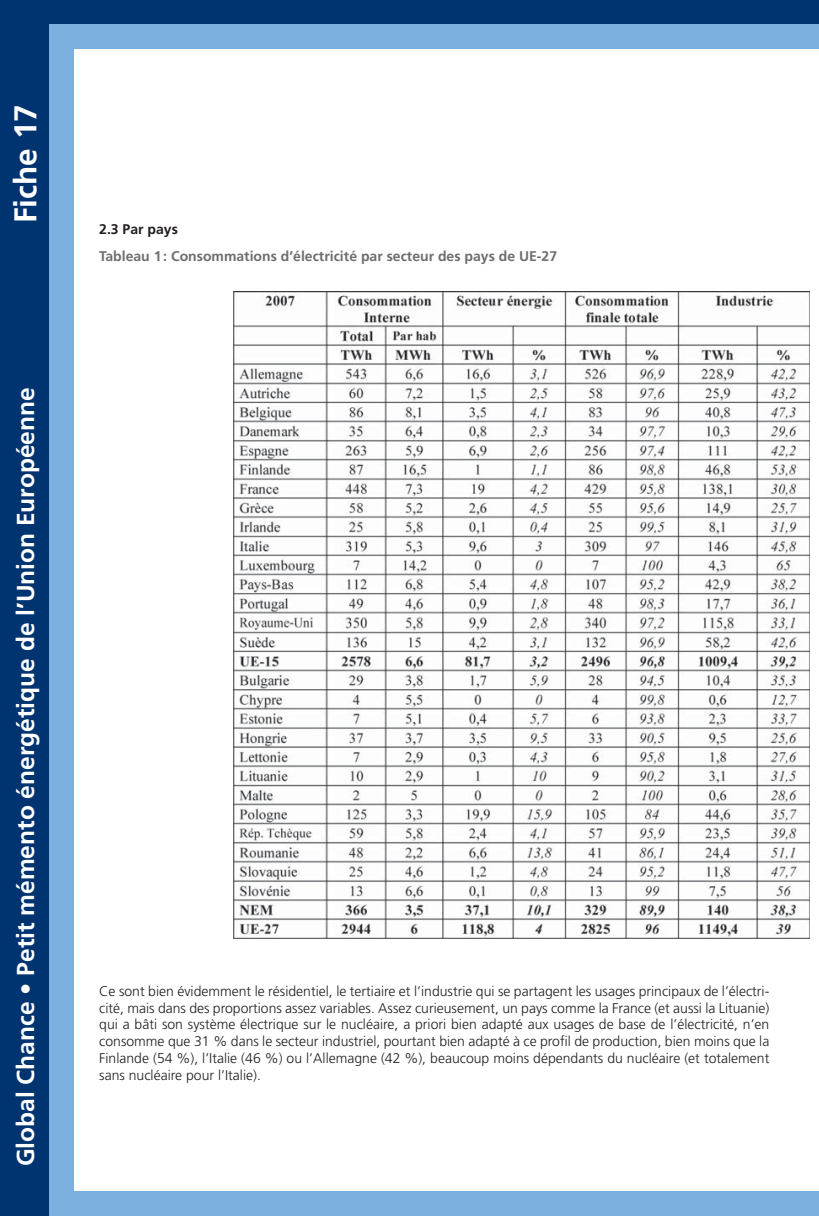
<style>
.page{position:relative;width:819px;height:1216px;background:#fff}
.page>*{position:absolute;margin:0;border:0;box-sizing:border-box;transform-origin:0 0}
.t1{font:700 31.5px "Frutiger";color:#fff}
.t2{font:700 24.5px "Frutiger";color:#fff}
.t3{font:300 14px/16.8px "Frutiger";color:#231f20;text-align:justify}
.t4{font:700 14px/26.8px "Frutiger";color:#6d6e70}
.s1{color:#231f20}
</style>
<div class="page">
<div style="left:0;top:0;width:819px;height:1215px;background:#003471"></div>
<div style="left:50px;top:25px;width:769px;height:1190px;background:#7aafde"></div>
<div style="left:74px;top:50px;width:745px;height:1141px;background:#fff"></div>
<img style="left:234px;top:291px;width:575px;height:647px">
<p class="t1" style="left:13px;top:223px;width:121px;rotate:-90deg">Fiche 17</p>
<p class="t2" style="left:16px;top:1166px;width:780px;rotate:-90deg">Global Chance • Petit mémento énergétique de l’Union Européenne</p>
<p class="t4" style="left:99px;top:217px;width:459px"><span class="s1">2.3 Par pays<br></span>Tableau 1 : Consommations d’électricité par secteur des pays de UE-27</p>
<p class="t3" style="left:99px;top:983px;width:671px">Ce sont bien évidemment le résidentiel, le tertiaire et l’industrie qui se partagent les usages principaux de l’électri&shy;cité, mais dans des proportions assez variables. Assez curieusement, un pays comme la France (et aussi la Lituanie) qui a bâti son système électrique sur le nucléaire, a priori bien adapté aux usages de base de l’électricité, n’en consomme que 31 % dans le secteur industriel, pourtant bien adapté à ce profil de production, bien moins que la Finlande (54 %), l’Italie (46 %) ou l’Allemagne (42 %), beaucoup moins dépendants du nucléaire (et totalement sans nucléaire pour l’Italie).</p>
</div>
